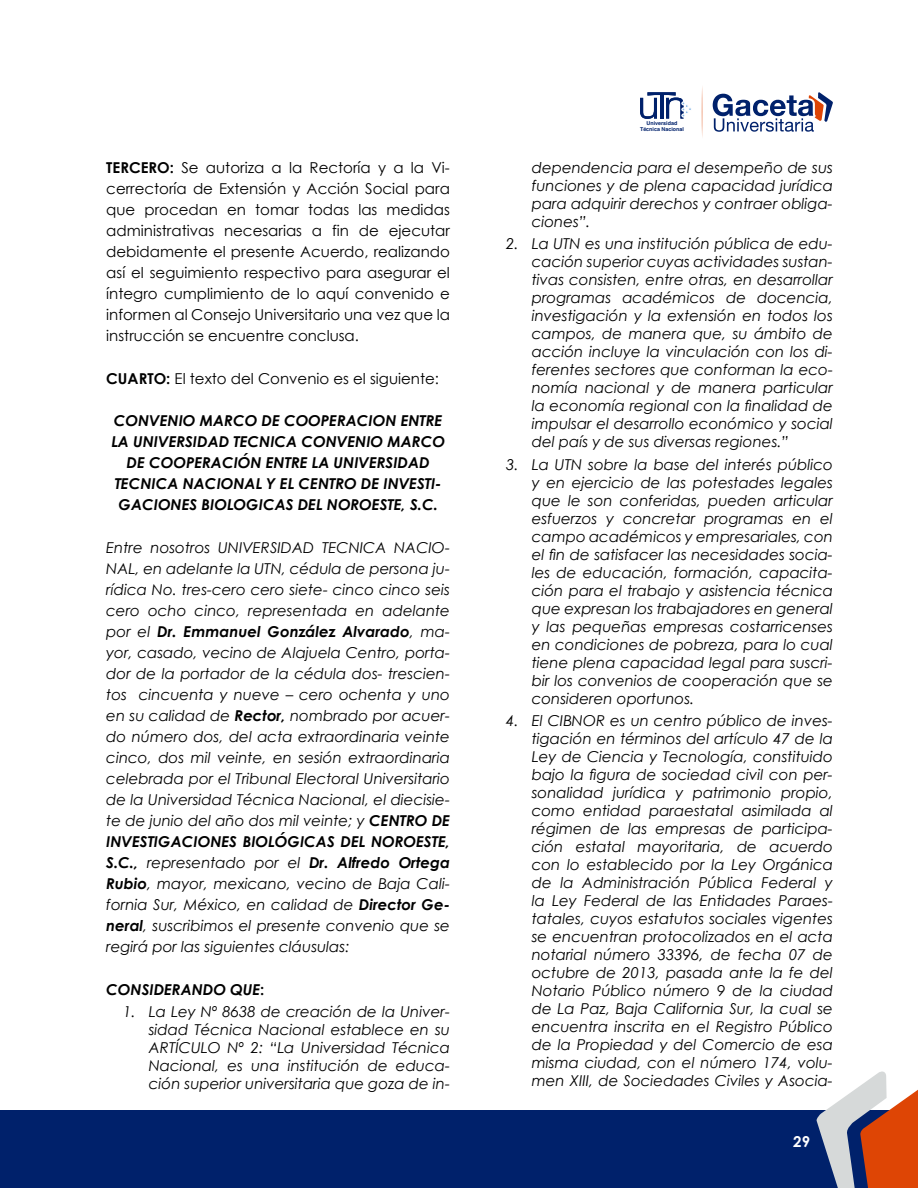
<style>
.page{position:relative;width:918px;height:1188px;background:#fff}
.page>*{position:absolute;margin:0;border:0;box-sizing:border-box;transform-origin:0 0}
.t1{font:italic 15px/18px "Century Gothic";color:#000;text-align:justify}
.t2{font:15px/21px "Century Gothic";color:#000;text-align:justify}
.t3{font:italic 700 15px/21px "Century Gothic";color:#000;text-align:center}
.t4{font:700 15px "Century Gothic";color:#fff}
.t5{font:700 5.4px/6.4px "Helvetica";color:#00216b;text-align:center}
.s1{font-weight:700}
.s2{font-style:normal}
</style>
<div class="page">
<div style="left:0;top:1110px;width:918px;height:78px;background:#00216b"></div>
<svg style="left:816px;top:1071px;width:102px;height:117px"></svg>
<svg style="left:640px;top:92px;width:51px;height:27px"></svg>
<svg style="left:713px;top:92px;width:120px;height:40px"></svg>
<svg style="left:702px;top:87px;width:1px;height:50px"></svg>
<p class="t2" style="left:106px;top:157px;width:345px"><span class="s1">TERCERO:</span> Se autoriza a la Rectoría y a la Vi&shy;cerrectoría de Extensión y Acción Social para que procedan en tomar todas las medidas administrativas necesarias a fin de ejecutar debidamente el presente Acuerdo, realizando así el seguimiento respectivo para asegurar el íntegro cumplimiento de lo aquí convenido e informen al Consejo Universitario una vez que la instrucción se encuentre conclusa.</p>
<p class="t2" style="left:106px;top:368px;width:334px"><span class="s1">CUARTO:</span> El texto del Convenio es el siguiente:</p>
<p class="t3" style="left:111px;top:410px;width:335px">CONVENIO MARCO DE COOPERACION ENTRE LA UNIVERSIDAD TECNICA CONVENIO MARCO DE COOPERACIÓN ENTRE LA UNIVERSIDAD TECNICA NACIONAL Y EL CENTRO DE INVESTI-GACIONES BIOLOGICAS DEL NOROESTE, S.C.</p>
<p class="t1" style="left:106px;top:537px;width:345px;line-height:21px">Entre nosotros UNIVERSIDAD TECNICA NACIO-NAL, en adelante la UTN, cédula de persona ju&shy;rídica No. tres-cero cero siete- cinco cinco seis cero ocho cinco, representada en adelante por el <span class="s1">Dr. Emmanuel González Alvarado</span>, ma&shy;yor, casado, vecino de Alajuela Centro, porta&shy;dor de la portador de la cédula dos- trescien&shy;tos cincuenta y nueve – cero ochenta y uno en su calidad de <span class="s1">Rector,</span> nombrado por acuer&shy;do número dos, del acta extraordinaria veinte cinco, dos mil veinte, en sesión extraordinaria celebrada por el Tribunal Electoral Universitario de la Universidad Técnica Nacional, el diecisie&shy;te de junio del año dos mil veinte; y <span class="s1">CENTRO DE INVESTIGACIONES BIOLÓGICAS DEL NOROESTE, S.C.,</span> representado por el <span class="s1">Dr. Alfredo Ortega Rubio</span>, mayor, mexicano, vecino de Baja Cali&shy;fornia Sur, México, en calidad de <span class="s1">Director Ge&shy;neral</span>, suscribimos el presente convenio que se regirá por las siguientes cláusulas:</p>
<p class="t3" style="left:106px;top:978px;width:160px">CONSIDERANDO QUE<span class="s2">:</span></p>
<p class="t1" style="left:149px;top:1002px;width:303px;text-indent:-26px">1. La Ley Nº 8638 de creación de la Univer&shy;sidad Técnica Nacional establece en su ARTÍCULO Nº 2: “La Universidad Técnica Nacional, es una institución de educa&shy;ción superior universitaria que goza de in-</p>
<p class="t5" style="left:640px;top:120px;width:45px">Universidad<br>Técnica Nacional</p>
<p class="t1" style="left:532px;top:159px;width:303px">dependencia para el desempeño de sus funciones y de plena capacidad jurídica para adquirir derechos y contraer obliga&shy;ciones”.</p>
<p class="t1" style="left:532px;top:235px;width:303px;text-indent:-26px">2. La UTN es una institución pública de edu&shy;cación superior cuyas actividades sustan&shy;tivas consisten, entre otras, en desarrollar programas académicos de docencia, investigación y la extensión en todos los campos, de manera que, su ámbito de acción incluye la vinculación con los di&shy;ferentes sectores que conforman la eco&shy;nomía nacional y de manera particular la economía regional con la finalidad de impulsar el desarrollo económico y social del país y de sus diversas regiones.”</p>
<p class="t1" style="left:532px;top:455px;width:303px;text-indent:-26px">3. La UTN sobre la base del interés público y en ejercicio de las potestades legales que le son conferidas, pueden articular esfuerzos y concretar programas en el campo académicos y empresariales, con el fin de satisfacer las necesidades socia&shy;les de educación, formación, capacita&shy;ción para el trabajo y asistencia técnica que expresan los trabajadores en general y las pequeñas empresas costarricenses en condiciones de pobreza, para lo cual tiene plena capacidad legal para suscri&shy;bir los convenios de cooperación que se consideren oportunos.</p>
<p class="t1" style="left:532px;top:711px;width:303px;text-indent:-26px">4. El CIBNOR es un centro público de inves&shy;tigación en términos del artículo 47 de la Ley de Ciencia y Tecnología, constituido bajo la figura de sociedad civil con per&shy;sonalidad jurídica y patrimonio propio, como entidad paraestatal asimilada al régimen de las empresas de participa&shy;ción estatal mayoritaria, de acuerdo con lo establecido por la Ley Orgánica de la Administración Pública Federal y la Ley Federal de las Entidades Paraes&shy;tatales, cuyos estatutos sociales vigentes se encuentran protocolizados en el acta notarial número 33396, de fecha 07 de octubre de 2013, pasada ante la fe del Notario Público número 9 de la ciudad de La Paz, Baja California Sur, la cual se encuentra inscrita en el Registro Público de la Propiedad y del Comercio de esa misma ciudad, con el número 174, volu&shy;men XIII, de Sociedades Civiles y Asocia-</p>
<p class="t4" style="left:793px;top:1130px;width:18px">29</p>
</div>
